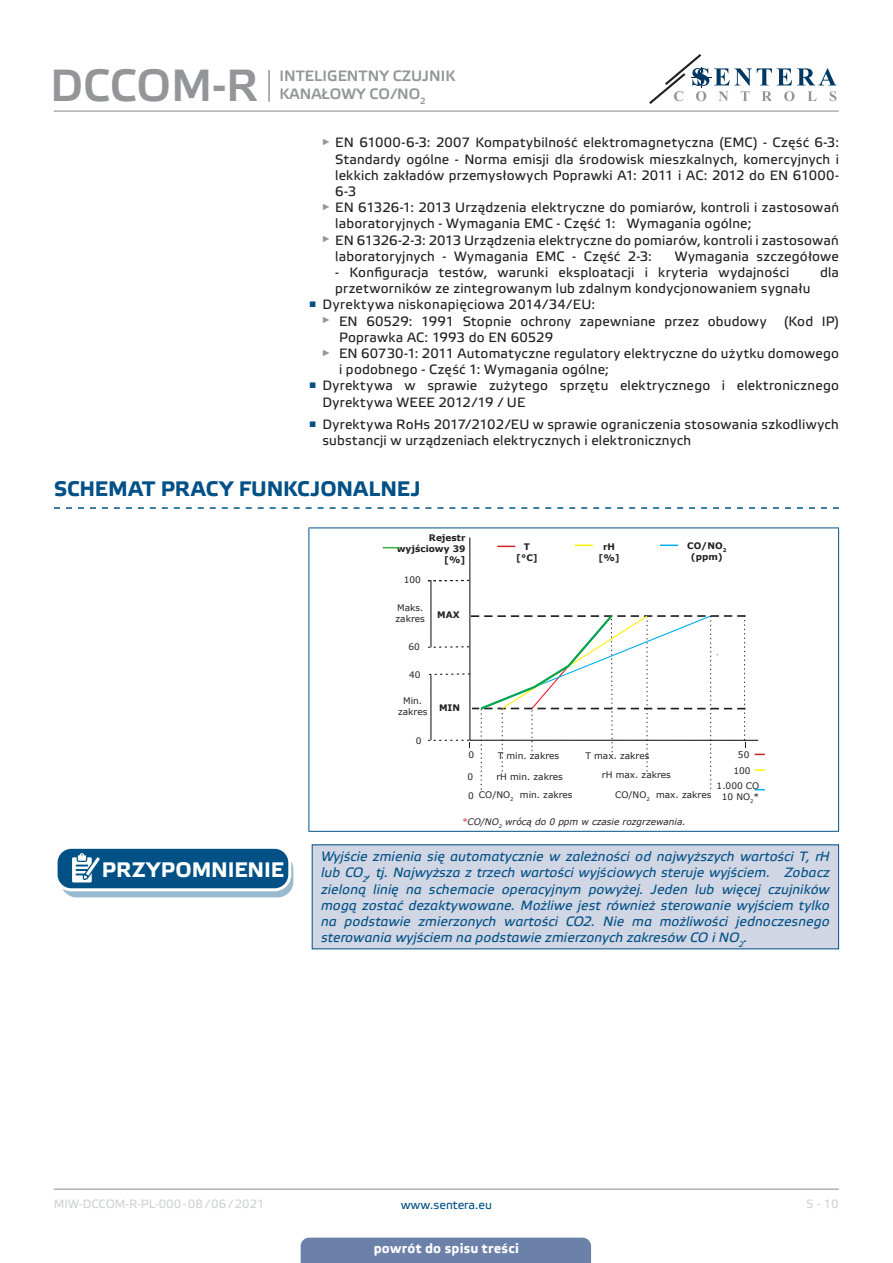
<style>
.page{position:relative;width:893px;height:1263px;background:#fff}
.page>*{position:absolute;margin:0;border:0;box-sizing:border-box;transform-origin:0 0}
.t1{font:45px "Etelka Medium Pro";color:#939598}
.t2{font:700 21px "Etelka Text Pro";color:#015186}
.t3{font:700 21px "Etelka Text Pro";letter-spacing:-.005em;color:#fff}
.t4{font:15px/18px "Etelka Medium Pro";color:#939598}
.t5{font:13.5px/16.2px "Etelka Text Pro";letter-spacing:.015em;color:#231f20}
.attention{font:italic 13.5px/16.2px "Etelka Text Pro";letter-spacing:.01em;color:#015186;text-align:justify}
.t6{font:700 13.5px "Etelka Text Pro";letter-spacing:.02em;color:#fff}
.t7{font:12px "Etelka Text Pro";color:#d1d2d4}
.t8{font:12px "Etelka Text Pro";color:#015186}
.Body_text{font:9px/10.8px "Verdana";color:#231f20}
.Body_text-2{font:700 9px/10.8px "Verdana";color:#231f20;text-align:center}
.t9{font:italic 9px "Verdana";color:#231f20}
.s1{color:#d1232a}
</style>
<div class="page">
<hr style="left:54px;top:111px;width:785px;height:1px;background:#939598">
<hr style="left:54px;top:1188px;width:785px;height:2px;background:#939598">
<svg style="left:649px;top:54px;width:187px;height:50px"></svg>
<div style="left:301px;top:1237px;width:290px;height:26px;background:#6c81aa"></div>
<hr style="left:268px;top:70px;width:2px;height:32px;background:#939598">
<svg style="left:54px;top:507px;width:785px;height:2px"></svg>
<hr style="left:308px;top:527px;width:531px;height:1px;background:#015186">
<hr style="left:308px;top:528px;width:1px;height:303px;background:#015186">
<hr style="left:838px;top:528px;width:1px;height:303px;background:#015186">
<hr style="left:308px;top:831px;width:531px;height:1px;background:#015186">
<svg style="left:428px;top:579px;width:317px;height:210px"></svg>
<svg style="left:383px;top:547px;width:18px;height:1px"></svg>
<svg style="left:497px;top:546px;width:18px;height:1px"></svg>
<svg style="left:575px;top:544px;width:18px;height:2px"></svg>
<svg style="left:755px;top:769px;width:10px;height:2px"></svg>
<svg style="left:660px;top:544px;width:18px;height:2px"></svg>
<div style="left:312px;top:845px;width:527px;height:104px;background:#d1d6e4"></div>
<div style="left:61px;top:854px;width:232px;height:43px;background:linear-gradient(to right,#9abacf,#9abacf);border-radius:15px"></div>
<div style="left:61px;top:854px;width:232px;height:43px;border:1px solid #015186;border-radius:15px"></div>
<div style="left:56px;top:847px;width:234px;height:43px;background:#015186;border-radius:15px"></div>
<div style="left:55px;top:846px;width:236px;height:45px;border:3px solid #fff;border-radius:15px"></div>
<svg style="left:72px;top:853px;width:33px;height:37px"></svg>
<h1 class="t1" style="left:50px;top:61px;width:209px">DCCOM-R</h1>
<p class="t4" style="left:280px;top:67px;width:177px">INTELIGENTNY CZUJNIK<br>KANAŁOWY CO/NO<sub>2</sub></p>
<p class="t5" style="left:335px;top:135px;width:505px;text-align:justify;text-indent:-13px"><sup>►</sup> EN 61000-6-3: 2007 Kompatybilność elektromagnetyczna (EMC) - Część 6-3:<br>Standardy ogólne - Norma emisji dla środowisk mieszkalnych, komercyjnych i lekkich zakładów przemysłowych Poprawki A1: 2011 i AC: 2012 do EN 61000- 6-3</p>
<p class="t5" style="left:335px;top:200px;width:505px;text-indent:-13px"><sup>►</sup> EN 61326-1: 2013 Urządzenia elektryczne do pomiarów, kontroli i zastosowań laboratoryjnych - Wymagania EMC - Część 1: Wymagania ogólne;</p>
<p class="t5" style="left:335px;top:233px;width:505px;text-indent:-13px"><sup>►</sup> EN 61326-2-3: 2013 Urządzenia elektryczne do pomiarów, kontroli i zastosowań laboratoryjnych - Wymagania EMC - Część 2-3:</p>
<p class="t5" style="left:675px;top:249px;width:166px">Wymagania szczegółowe</p>
<p class="t5" style="left:335px;top:265px;width:455px">- Konfiguracja testów, warunki eksploatacji i kryteria wydajności</p>
<p class="t5" style="left:820px;top:265px;width:20px">dla</p>
<p class="t5" style="left:335px;top:281px;width:477px">przetworników ze zintegrowanym lub zdalnym kondycjonowaniem sygnału</p>
<p class="t5" style="left:309px;top:297px;width:287px"><sup>■</sup> Dyrektywa niskonapięciowa 2014/34/EU:</p>
<p class="t5" style="left:322px;top:314px;width:446px"><sup>►</sup> EN 60529: 1991 Stopnie ochrony zapewniane przez obudowy</p>
<p class="t5" style="left:784px;top:314px;width:56px">(Kod IP)</p>
<p class="t5" style="left:339px;top:330px;width:216px">Poprawka AC: 1993 do EN 60529</p>
<p class="t5" style="left:339px;top:346px;width:501px;text-indent:-17px"><sup>►</sup> EN 60730-1: 2011 Automatyczne regulatory elektryczne do użytku domowego i podobnego - Część 1: Wymagania ogólne;</p>
<p class="t5" style="left:322px;top:378px;width:518px;text-indent:-13px"><sup>■</sup> Dyrektywa w sprawie zużytego sprzętu elektrycznego i elektronicznego<br>Dyrektywa WEEE 2012/19 / UE</p>
<p class="t5" style="left:322px;top:417px;width:518px;text-indent:-13px"><sup>■</sup> Dyrektywa RoHs 2017/2102/EU w sprawie ograniczenia stosowania szkodliwych substancji w urządzeniach elektrycznych i elektronicznych</p>
<p class="t2" style="left:54px;top:475px;width:368px">SCHEMAT PRACY FUNKCJONALNEJ</p>
<p class="Body_text-2" style="left:429px;top:532px;width:38px">Rejestr</p>
<p class="Body_text-2" style="left:397px;top:543px;width:70px;text-align:right">wyjściowy 39 [%]</p>
<p class="Body_text" style="left:404px;top:574px;width:19px">100</p>
<p class="Body_text" style="left:396px;top:603px;width:31px">Maks. zakres</p>
<p class="Body_text" style="left:408px;top:641px;width:13px">60</p>
<p class="Body_text" style="left:409px;top:669px;width:13px">40</p>
<p class="Body_text" style="left:398px;top:695px;width:31px;text-align:center">Min. zakres</p>
<p class="Body_text" style="left:416px;top:735px;width:7px">0</p>
<p class="Body_text-2" style="left:437px;top:609px;width:24px">MAX</p>
<p class="Body_text-2" style="left:439px;top:702px;width:23px">MIN</p>
<p class="Body_text-2" style="left:516px;top:541px;width:23px">T [°C]</p>
<p class="Body_text-2" style="left:687px;top:540px;width:41px">CO/NO<sub>2 </sub>(ppm)</p>
<p class="Body_text-2" style="left:598px;top:541px;width:23px">rH [%]</p>
<p class="t3" style="left:102px;top:856px;width:184px">PRZYPOMNIENIE</p>
<p class="Body_text" style="left:468px;top:749px;width:7px">0</p>
<p class="Body_text" style="left:468px;top:771px;width:7px">0</p>
<p class="Body_text" style="left:468px;top:790px;width:7px">0</p>
<p class="Body_text" style="left:479px;top:789px;width:95px">CO/NO<sub>2</sub> min. zakres</p>
<p class="Body_text" style="left:615px;top:789px;width:98px">CO/NO<sub>2</sub> max. zakres</p>
<p class="Body_text" style="left:738px;top:749px;width:13px">50</p>
<p class="Body_text" style="left:733px;top:765px;width:19px">100</p>
<p class="Body_text" style="left:717px;top:780px;width:44px">1.000 CO</p>
<p class="Body_text" style="left:722px;top:791px;width:39px">10 NO<sub>2</sub>*</p>
<p class="Body_text" style="left:498px;top:750px;width:63px">T min. zakres</p>
<p class="Body_text" style="left:585px;top:750px;width:66px">T max. zakres</p>
<p class="Body_text" style="left:602px;top:769px;width:71px">rH max. zakres</p>
<p class="Body_text" style="left:496px;top:772px;width:68px">rH min. zakres</p>
<p class="t9" style="left:462px;top:816px;width:225px"><span class="s1">*</span>CO/NO<sub>2</sub> wrócą do 0 ppm w czasie rozgrzewania.</p>
<p class="attention" style="left:321px;top:849px;width:510px">Wyjście zmienia się automatycznie w zależności od najwyższych wartości T, rH lub CO<sub>2</sub>, tj. Najwyższa z trzech wartości wyjściowych steruje wyjściem. Zobacz zieloną linię na schemacie operacyjnym powyżej. Jeden lub więcej czujników mogą zostać dezaktywowane. Możliwe jest również sterowanie wyjściem tylko na podstawie zmierzonych wartości CO2. Nie ma możliwości jednoczesnego sterowania wyjściem na podstawie zmierzonych zakresów CO i NO<sub>2</sub>.</p>
<p class="t7" style="left:54px;top:1197px;width:212px">MIW-DCCOM-R-PL-000 - 08 / 06 / 2021</p>
<p class="t8" style="left:401px;top:1198px;width:93px">www.sentera.eu</p>
<p class="t7" style="left:806px;top:1197px;width:34px">5 - 10</p>
<p class="t6" style="left:374px;top:1239px;width:147px">powrót do spisu treści</p>
</div>
